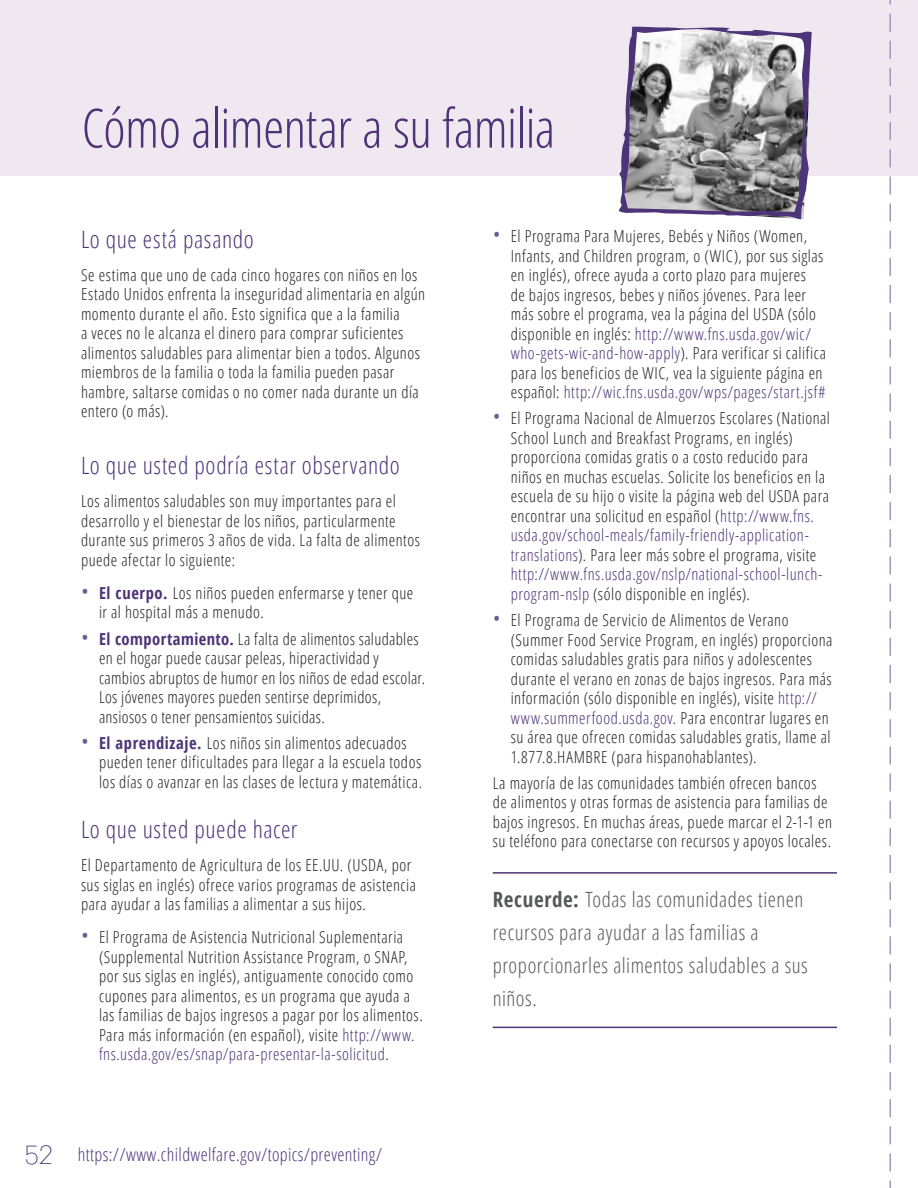
<style>
.page{position:relative;width:918px;height:1188px;background:#fff}
.page>*{position:absolute;margin:0;border:0;box-sizing:border-box;transform-origin:0 0}
.t1{font:300 condensed 54px "Open Sans";letter-spacing:-.015em;color:#4d3378}
.t2{font:300 condensed 24px "Open Sans";letter-spacing:.025em;color:#4d3378}
.t3{font:300 condensed 21px/33px "Open Sans";letter-spacing:.02em;color:#57585a}
.t4{font:300 condensed 18px "Open Sans";letter-spacing:.02em;color:#4d3378}
.t5{font:300 condensed 16.5px/19.5px "Open Sans";letter-spacing:.03em;color:#231f20}
.s1{font-size:21px;color:#715892}
.s2{font-weight:700;color:#4d3378}
.s3{color:#4d3378}
.s4{font-family:"Lane";font-weight:400;font-size:27px}
.s5{font-weight:700}
</style>
<div class="page">
<div style="left:0;top:0;width:918px;height:176px;background:#efe8f1"></div>
<svg style="left:619px;top:26px;width:193px;height:193px;background:#9e9ba2"></svg>
<hr style="left:493px;top:872px;width:344px;height:2px;background:#4d3378">
<hr style="left:493px;top:1027px;width:344px;height:1px;background:#4d3378">
<svg style="left:890px;top:0;width:1px;height:1188px"></svg>
<h2 class="t1" style="left:82px;top:91px;width:475px">Cómo alimentar a su familia</h2>
<p class="t2" style="left:81px;top:223px;width:174px">Lo que está pasando</p>
<p class="t5" style="left:81px;top:265px;width:346px">Se estima que uno de cada cinco hogares con niños en los Estado Unidos enfrenta la inseguridad alimentaria en algún momento durante el año. Esto significa que a la familia<br>a veces no le alcanza el dinero para comprar suficientes alimentos saludables para alimentar bien a todos. Algunos miembros de la familia o toda la familia pueden pasar hambre, saltarse comidas o no comer nada durante un día entero (o más).</p>
<p class="t2" style="left:81px;top:449px;width:320px">Lo que usted podría estar observando</p>
<p class="t5" style="left:81px;top:491px;width:340px">Los alimentos saludables son muy importantes para el desarrollo y el bienestar de los niños, particularmente durante sus primeros 3 años de vida. La falta de alimentos puede afectar lo siguiente:</p>
<p class="t5" style="left:99px;top:583px;width:316px;text-indent:-18px"><span class="s1">•</span> <span class="s2">El cuerpo.</span> Los niños pueden enfermarse y tener que ir al hospital más a menudo.</p>
<p class="t5" style="left:99px;top:628px;width:328px;text-indent:-18px"><span class="s1">•</span> <span class="s2">El comportamiento.</span> La falta de alimentos saludables en el hogar puede causar peleas, hiperactividad y cambios abruptos de humor en los niños de edad escolar.<br>Los jóvenes mayores pueden sentirse deprimidos, ansiosos o tener pensamientos suicidas.</p>
<p class="t5" style="left:99px;top:733px;width:325px;text-indent:-18px"><span class="s1">•</span> <span class="s2">El aprendizaje.</span> Los niños sin alimentos adecuados pueden tener dificultades para llegar a la escuela todos los días o avanzar en las clases de lectura y matemática.</p>
<p class="t2" style="left:81px;top:813px;width:218px">Lo que usted puede hacer</p>
<p class="t5" style="left:81px;top:855px;width:337px">El Departamento de Agricultura de los EE.UU. (USDA, por sus siglas en inglés) ofrece varios programas de asistencia para ayudar a las familias a alimentar a sus hijos.</p>
<p class="t5" style="left:99px;top:927px;width:325px;text-indent:-18px"><span class="s1">•</span> El Programa de Asistencia Nutricional Suplementaria (Supplemental Nutrition Assistance Program, o SNAP, por sus siglas en inglés), antiguamente conocido como cupones para alimentos, es un programa que ayuda a las familias de bajos ingresos a pagar por los alimentos.<br>Para más información (en español), visite <span class="s3">http://www. fns.usda.gov/es/snap/para-presentar-la-solicitud</span>.</p>
<p class="t4" style="left:25px;top:1142px;width:359px"><span class="s4">52</span> https://www.childwelfare.gov/topics/preventing/</p>
<p class="t5" style="left:511px;top:226px;width:317px;text-indent:-18px"><span class="s1">•</span> El Programa Para Mujeres, Bebés y Niños (Women, Infants, and Children program, o (WIC), por sus siglas en inglés), ofrece ayuda a corto plazo para mujeres<br>de bajos ingresos, bebes y niños jóvenes. Para leer más sobre el programa, vea la página del USDA (sólo disponible en inglés: <span class="s3">http://www.fns.usda.gov/wic/ who-gets-wic-and-how-apply</span>). Para verificar si califica para los beneficios de WIC, vea la siguiente página en español: <span class="s3">http://wic.fns.usda.gov/wps/pages/start.jsf#</span></p>
<p class="t5" style="left:511px;top:408px;width:321px;text-indent:-18px"><span class="s1">•</span> El Programa Nacional de Almuerzos Escolares (National School Lunch and Breakfast Programs, en inglés) proporciona comidas gratis o a costo reducido para niños en muchas escuelas. Solicite los beneficios en la escuela de su hijo o visite la página web del USDA para encontrar una solicitud en español (<span class="s3">http://www.fns. usda.gov/school-meals/family-friendly-application&shy;translations</span>). Para leer más sobre el programa, visite <span class="s3">http://www.fns.usda.gov/nslp/national-school-lunch&shy;program-nslp</span> (sólo disponible en inglés).</p>
<p class="t5" style="left:511px;top:610px;width:323px;text-indent:-18px"><span class="s1">•</span> El Programa de Servicio de Alimentos de Verano (Summer Food Service Program, en inglés) proporciona comidas saludables gratis para niños y adolescentes durante el verano en zonas de bajos ingresos. Para más información (sólo disponible en inglés), visite <span class="s3">http:// www.summerfood.usda.gov</span>. Para encontrar lugares en su área que ofrecen comidas saludables gratis, llame al 1.877.8.HAMBRE (para hispanohablantes).</p>
<p class="t5" style="left:493px;top:773px;width:341px">La mayoría de las comunidades también ofrecen bancos de alimentos y otras formas de asistencia para familias de bajos ingresos. En muchas áreas, puede marcar el 2-1-1 en su teléfono para conectarse con recursos y apoyos locales.</p>
<p class="t3" style="left:493px;top:883px;width:317px"><span class="s5">Recuerde:</span> Todas las comunidades tienen recursos para ayudar a las familias a proporcionarles alimentos saludables a sus niños.</p>
</div>
